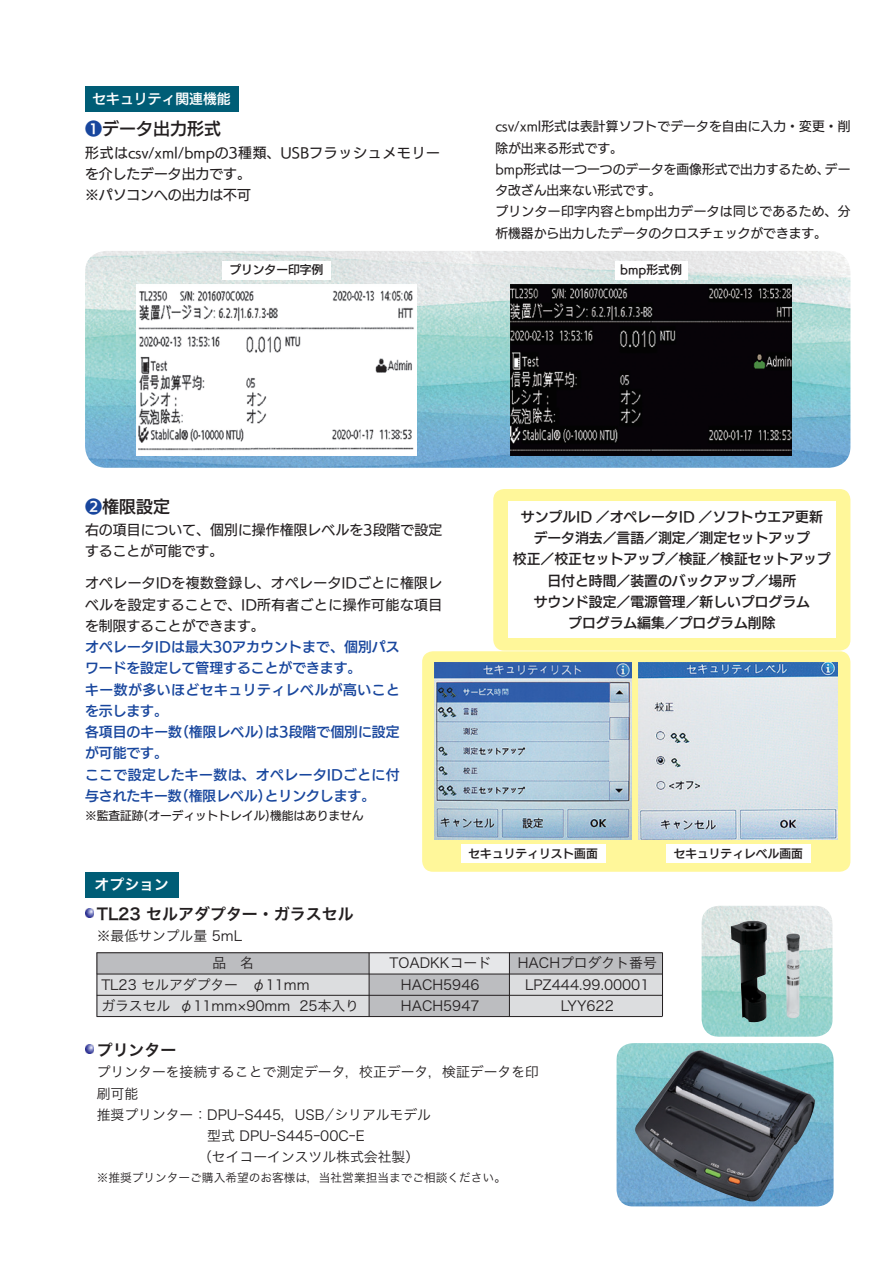
<style>
.page{position:relative;width:893px;height:1263px;background:#fff}
.page>*{position:absolute;margin:0;border:0;box-sizing:border-box;transform-origin:0 0}
.t1{font:16.95px "UD Kakugo Large Pr 6 N DB";color:#231f20}
.t2{font:15.9px "Hira Kaku Pro W6";color:#231f20}
.t3{font:14.85px "Hira Kaku Pro N W6";color:#fff}
.t4{font:13.8px/21.3px "UD Kakugo Large Pr 6 N M";letter-spacing:.005em;color:#231f20}
.t5{font:13.8px/21.3px "UD Kakugo Large Pr 6 N DB";letter-spacing:.005em;color:#18469d}
.t6{font:13.8px/21.3px "UD Kakugo Large Pr 6 N DB";color:#231f20;text-align:center}
.t7{font:13.8px "Hira Kaku Pro W3";color:#231f20}
.t8{font:13.8px "Hira Kaku Pro N W3";color:#231f20}
.t9{font:13.8px "UD Kakugo Large Pr 6 N DB";color:#fff}
.t10{font:12.75px/21.3px "UD Kakugo Large Pr 6 N M";color:#231f20}
.t11{font:11.7px "UD Kakugo Large Pr 6 N DB";color:#231f20}
.t12{font:11.7px "Hira Kaku Pro W3";color:#231f20}
.t13{font:11.7px "UD Kakugo Large Pr 6 N M";color:#231f20}
.s1{color:#18469d}
</style>
<div class="page">
<img style="left:702px;top:906px;width:130px;height:131px">
<img style="left:731px;top:921px;width:69px;height:101px">
<div style="left:97px;top:953px;width:272px;height:21px;background:#bcbdc0"></div>
<div style="left:369px;top:953px;width:140px;height:21px;background:#e6e7e9"></div>
<div style="left:509px;top:952px;width:153px;height:22px;background:#bcbdc0"></div>
<div style="left:97px;top:974px;width:272px;height:42px;background:#dcdddf"></div>
<div style="left:369px;top:974px;width:140px;height:42px;background:#bcbdc0"></div>
<div style="left:509px;top:974px;width:153px;height:42px;background:#dcdddf"></div>
<svg style="left:85px;top:908px;width:9px;height:9px"></svg>
<svg style="left:85px;top:1044px;width:9px;height:9px"></svg>
<div style="left:85px;top:872px;width:94px;height:25px;background:#005d76"></div>
<div style="left:85px;top:86px;width:153px;height:26px;background:#005d76"></div>
<img style="left:85px;top:251px;width:765px;height:217px">
<img style="left:136px;top:285px;width:281px;height:171px">
<div style="left:493px;top:489px;width:357px;height:162px;background:#fff79a;border-radius:11px"></div>
<div style="left:508px;top:502px;width:328px;height:136px;background:#fff"></div>
<img style="left:511px;top:285px;width:280px;height:171px">
<img style="left:617px;top:1043px;width:217px;height:163px">
<img style="left:635px;top:1050px;width:180px;height:151px">
<div style="left:615px;top:261px;width:72px;height:18px;background:#fff"></div>
<div style="left:222px;top:261px;width:109px;height:18px;background:#fff"></div>
<div style="left:422px;top:651px;width:428px;height:221px;background:#fff79a;border-radius:11px"></div>
<img style="left:435px;top:662px;width:196px;height:177px">
<div style="left:461px;top:845px;width:144px;height:18px;background:#fff"></div>
<img style="left:639px;top:662px;width:199px;height:177px">
<div style="left:666px;top:845px;width:144px;height:18px;background:#fff"></div>
<hr style="left:97px;top:952px;width:565px;height:1px;background:#231f20">
<hr style="left:97px;top:974px;width:565px;height:1px;background:#231f20">
<hr style="left:97px;top:995px;width:565px;height:1px;background:#231f20">
<hr style="left:97px;top:1016px;width:565px;height:1px;background:#231f20">
<hr style="left:97px;top:953px;width:1px;height:63px;background:#231f20">
<hr style="left:369px;top:953px;width:1px;height:63px;background:#231f20">
<hr style="left:509px;top:952px;width:1px;height:64px;background:#231f20">
<hr style="left:662px;top:952px;width:1px;height:64px;background:#231f20">
<p class="t9" style="left:92px;top:91px;width:140px">セキュリティ関連機能</p>
<p class="t1" style="left:85px;top:119px;width:138px"><span class="s1">❶</span>データ出力形式</p>
<p class="t4" style="left:85px;top:142px;width:357px">形式はcsv/xml/bmpの3種類、USBフラッシュメモリーを介したデータ出力です。<br>※パソコンへの出力は不可</p>
<p class="t10" style="left:495px;top:116px;width:357px">csv/xml形式は表計算ソフトでデータを自由に入力・変更・削除が出来る形式です。<br>bmp形式は一つ一つのデータを画像形式で出力するため、データ改ざん出来ない形式です。<br>プリンター印字内容とbmp出力データは同じであるため、分析機器から出力したデータのクロスチェックができます。</p>
<p class="t11" style="left:229px;top:264px;width:95px">プリンター印字例</p>
<p class="t11" style="left:620px;top:264px;width:63px">bmp形式例</p>
<p class="t1" style="left:85px;top:497px;width:87px"><span class="s1">❷</span>権限設定</p>
<p class="t4" style="left:85px;top:520px;width:359px">右の項目について、個別に操作権限レベルを3段階で設定することが可能です。</p>
<p class="t4" style="left:85px;top:573px;width:359px;text-align:justify">オペレータIDを複数登録し、オペレータIDごとに権限レベルを設定することで、ID所有者ごとに操作可能な項目を制限することができます。</p>
<p class="t5" style="left:85px;top:637px;width:316px">オペレータIDは最大30アカウントまで、個別パスワードを設定して管理することができます。<br>キー数が多いほどセキュリティレベルが高いことを示します。<br>各項目のキー数（権限レベル）は3段階で個別に設定が可能です。<br>ここで設定したキー数は、オペレータIDごとに付与されたキー数（権限レベル）とリンクします。</p>
<p class="t13" style="left:85px;top:809px;width:280px">※監査証跡(オーディットトレイル)機能はありません</p>
<p class="t3" style="left:95px;top:871px;width:76px">オプション</p>
<p class="t2" style="left:97px;top:899px;width:258px">TL23 セルアダプター・ガラスセル</p>
<p class="t7" style="left:97px;top:924px;width:147px">※最低サンプル量 5mL</p>
<p class="t6" style="left:513px;top:506px;width:319px">サンプルID ／オペレータID ／ソフトウエア更新データ消去／言語／測定／測定セットアップ<br>校正／校正セットアップ／検証／検証セットアップ日付と時間／装置のバックアップ／場所<br>サウンド設定／電源管理／新しいプログラム<br>プログラム編集／プログラム削除</p>
<p class="t11" style="left:469px;top:847px;width:131px">セキュリティリスト画面</p>
<p class="t11" style="left:674px;top:847px;width:131px">セキュリティレベル画面</p>
<p class="t8" style="left:213px;top:951px;width:43px">品　名</p>
<p class="t8" style="left:389px;top:951px;width:103px">TOADKKコード</p>
<p class="t8" style="left:518px;top:951px;width:141px">HACHプロダクト番号</p>
<p class="t8" style="left:101px;top:972px;width:210px">TL23 セルアダプター　φ11mm</p>
<p class="t8" style="left:401px;top:972px;width:80px">HACH5946</p>
<p class="t8" style="left:525px;top:972px;width:126px">LPZ444.99.00001</p>
<p class="t8" style="left:101px;top:993px;width:259px">ガラスセル φ11mm×90mm 25本入り</p>
<p class="t8" style="left:401px;top:993px;width:80px">HACH5947</p>
<p class="t8" style="left:561px;top:993px;width:55px">LYY622</p>
<p class="t2" style="left:97px;top:1035px;width:81px">プリンター</p>
<p class="t7" style="left:97px;top:1060px;width:444px">プリンターを接続することで測定データ，校正データ，検証データを印</p>
<p class="t7" style="left:97px;top:1081px;width:43px">刷可能</p>
<p class="t7" style="left:97px;top:1102px;width:336px">推奨プリンター：DPUーS445，USB／シリアルモデル</p>
<p class="t7" style="left:207px;top:1124px;width:159px">型式 DPUーS445ー00CーE</p>
<p class="t7" style="left:198px;top:1145px;width:223px">（セイコーインスツル株式会社製）</p>
<p class="t12" style="left:97px;top:1167px;width:411px">※推奨プリンターご購入希望のお客様は，当社営業担当までご相談ください。</p>
</div>
